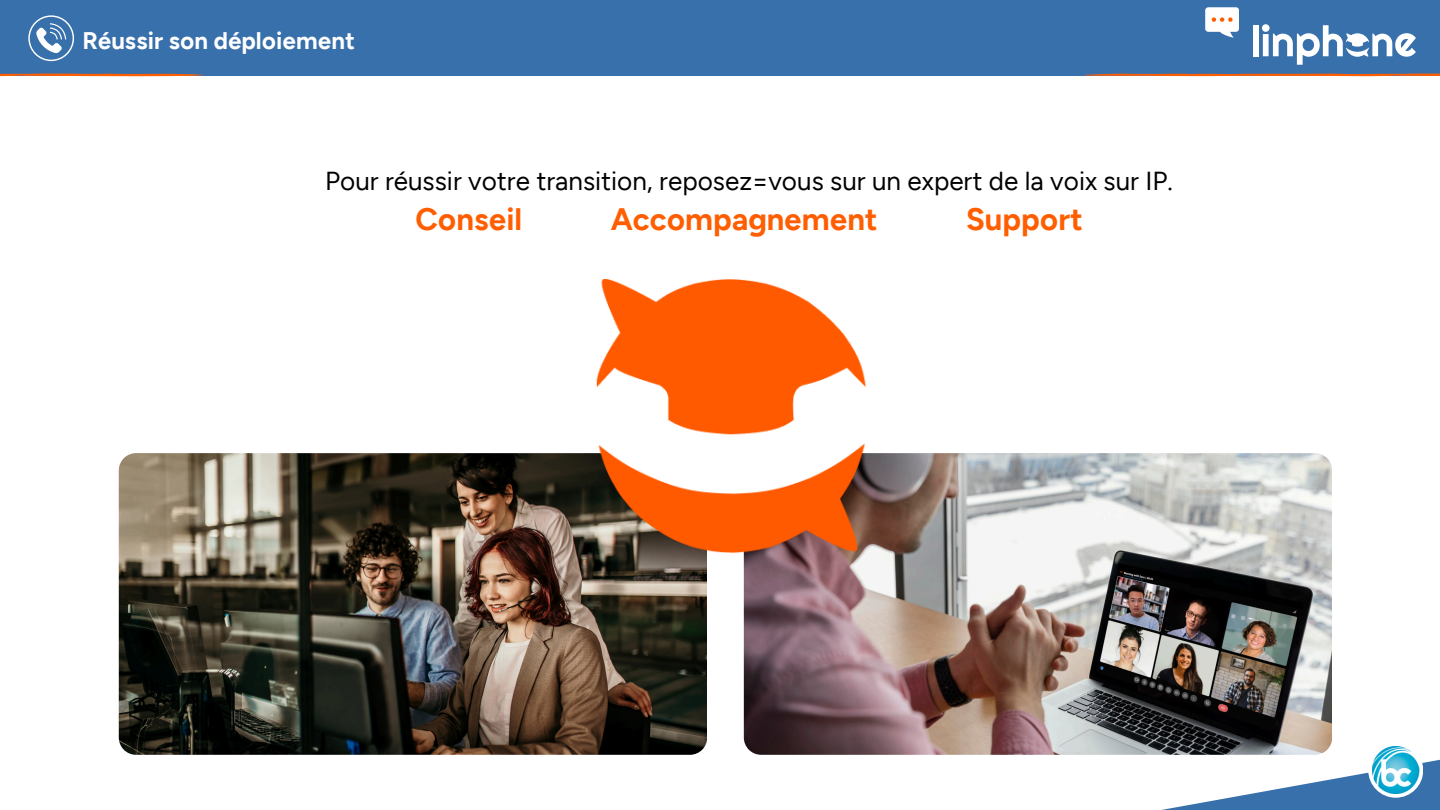
<style>
.page{position:relative;width:1440px;height:810px;background:#fff}
.page>*{position:absolute;margin:0;border:0;box-sizing:border-box;transform-origin:0 0}
.t1{font:700 31px "Figtree";color:#ff5e00}
.t2{font:26px "Figtree";color:#000}
.t3{font:700 24px "Figtree";color:#fff}
</style>
<div class="page">
<svg style="left:1161px;top:759px;width:279px;height:51px"></svg>
<svg style="left:1368px;top:743px;width:55px;height:55px"></svg>
<img style="left:1372px;top:747px;width:53px;height:47px">
<div style="left:0;top:0;width:1440px;height:76px;background:#3870ac"></div>
<svg style="left:1085px;top:74px;width:355px;height:2px"></svg>
<svg style="left:28px;top:15px;width:46px;height:46px"></svg>
<svg style="left:0;top:74px;width:203px;height:2px"></svg>
<svg style="left:1205px;top:7px;width:34px;height:31px"></svg>
<div style="left:1253px;top:25px;width:6px;height:31px;background:#fff"></div>
<svg style="left:1262px;top:24px;width:154px;height:41px"></svg>
<img style="left:744px;top:453px;width:588px;height:302px">
<img style="left:119px;top:453px;width:588px;height:302px">
<img style="left:493px;top:279px;width:477px;height:376px">
<p class="t3" style="left:82px;top:25px;width:274px">Réussir son déploiement</p>
<h1 class="t2" style="left:325px;top:164px;width:849px">Pour réussir votre transition, reposez=vous sur un expert de la voix sur IP.</h1>
<p class="t1" style="left:415px;top:199px;width:108px">Conseil</p>
<p class="t1" style="left:611px;top:199px;width:268px">Accompagnement</p>
<p class="t1" style="left:966px;top:199px;width:118px">Support</p>
</div>
